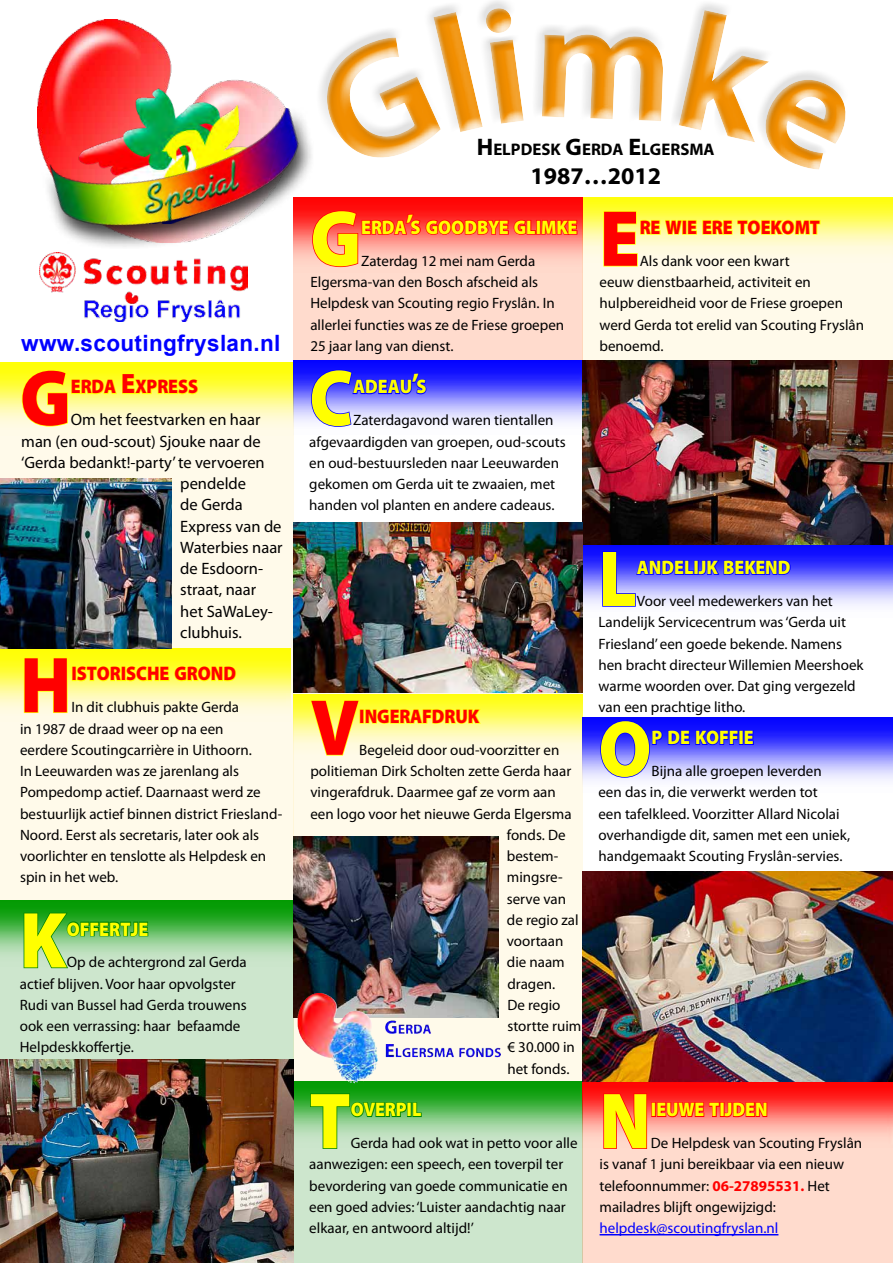
<style>
.page{position:relative;width:893px;height:1263px;background:#fff}
.page>*{position:absolute;margin:0;border:0;box-sizing:border-box;transform-origin:0 0}
.GeelTitel{font:900 80.1px "Myriad Pro";color:#f00;scale:.91 1}
.BlauwTitel{font:900 80.1px "Myriad Pro";color:#ff0;scale:.91 1}
.GroenTitel{font:900 80.1px "Myriad Pro";color:#ff0;scale:.91 1}
.RoodTitel{font:900 80.1px "Myriad Pro";color:#ff0;scale:.91 1}
.Kopje2_kopie{font:700 24px "Myriad Pro";color:#000}
.t1{font:700 22.5px "Arial";letter-spacing:.015em;color:#00f}
.GeelTitel-2{font:900 19.65px "Myriad Pro";color:#f00;scale:.91 1}
.RoodTitel-2{font:900 19.65px "Myriad Pro";color:#ff0;scale:.91 1}
.BlauwTitel-2{font:900 19.65px "Myriad Pro";color:#ff0;scale:.91 1}
.GroenTitel-2{font:900 19.65px "Myriad Pro";color:#ff0;scale:.91 1}
.Kopje2_kopie-2{font:700 16.8px "Myriad Pro";color:#000}
.Kolomtekst{font:16.5px "Myriad Pro";color:#000}
.Kolomtekst-2{font:15px/21.3px "Myriad Pro";color:#000}
.s1{font-size:28.05px}
.s2{font-size:24px}
.s3{font-weight:700;color:#f00}
.s4{color:#00f}
</style>
<div class="page">
<img style="left:61px;top:19px;width:102px;height:25px">
<img style="left:84px;top:302px;width:156px;height:20px">
<div style="left:583px;top:198px;width:310px;height:162px;background:#fffaea"></div>
<div style="left:293px;top:198px;width:290px;height:163px;background:#ffdbcd"></div>
<div style="left:0;top:903px;width:293px;height:360px;background:#cde6cd"></div>
<div style="left:293px;top:1083px;width:290px;height:180px;background:#cde6cd"></div>
<svg style="left:293px;top:759px;width:290px;height:322px;background:#f3f1e7"></svg>
<div style="left:0;top:364px;width:294px;height:537px;background:#fffaea"></div>
<div style="left:583px;top:1080px;width:310px;height:183px;background:#ffdbcd"></div>
<img style="left:583px;top:198px;width:310px;height:54px">
<img style="left:293px;top:522px;width:290px;height:237px">
<img style="left:0;top:361px;width:583px;height:74px">
<img style="left:0;top:648px;width:290px;height:62px">
<img style="left:0;top:901px;width:293px;height:54px">
<img style="left:293px;top:1081px;width:600px;height:66px">
<img style="left:331px;top:198px;width:252px;height:74px">
<img style="left:583px;top:718px;width:310px;height:63px">
<img style="left:583px;top:361px;width:310px;height:245px">
<svg style="left:23px;top:912px;width:126px;height:57px"></svg>
<svg style="left:309px;top:1093px;width:113px;height:56px"></svg>
<hr style="left:600px;top:1234px;width:178px;height:1px;background:#00f">
<svg style="left:603px;top:1093px;width:45px;height:56px"></svg>
<div style="left:651px;top:1102px;width:5px;height:15px;border:2px solid #f00"></div>
<svg style="left:656px;top:1081px;width:112px;height:60px;background:#fc5c56"></svg>
<svg style="left:331px;top:203px;width:247px;height:65px"></svg>
<svg style="left:603px;top:197px;width:218px;height:70px"></svg>
<svg style="left:309px;top:699px;width:173px;height:58px;background:#fffb84"></svg>
<svg style="left:21px;top:369px;width:178px;height:58px;background:#fffc6f"></svg>
<svg style="left:23px;top:657px;width:45px;height:57px;background:#fffc6a"></svg>
<div style="left:72px;top:666px;width:4px;height:15px;border:2px solid #ff0"></div>
<svg style="left:76px;top:662px;width:161px;height:23px;background:#fffd2d"></svg>
<svg style="left:310px;top:369px;width:117px;height:59px;background:#7e7eff"></svg>
<svg style="left:599px;top:720px;width:156px;height:58px;background:#6565ff"></svg>
<svg style="left:601px;top:550px;width:190px;height:57px;background:#7575ff"></svg>
<img style="left:37px;top:44px;width:294px;height:258px">
<img style="left:0;top:478px;width:172px;height:171px">
<img style="left:293px;top:837px;width:205px;height:180px">
<img style="left:583px;top:872px;width:310px;height:209px">
<img style="left:0;top:1059px;width:293px;height:204px">
<img style="left:298px;top:993px;width:45px;height:76px">
<svg style="left:311px;top:7px;width:213px;height:166px"></svg>
<svg style="left:540px;top:32px;width:123px;height:89px"></svg>
<svg style="left:677px;top:8px;width:169px;height:162px"></svg>
<p class="t1" style="left:21px;top:330px;width:261px">www.scoutingfryslan.nl</p>
<p class="GeelTitel" style="left:20px;top:345px;width:57px">G</p>
<p class="GeelTitel-2" style="left:71px;top:374px;width:141px">ERDA <span class="s1">E</span>XPRESS</p>
<p class="Kolomtekst" style="left:71px;top:409px;width:191px">Om het feestvarken en haar</p>
<p class="Kolomtekst" style="left:21px;top:431px;width:241px">man (en oud-scout) Sjouke naar de</p>
<p class="Kolomtekst" style="left:21px;top:452px;width:245px">‘Gerda bedankt!-party’ te vervoeren</p>
<p class="Kolomtekst" style="left:180px;top:473px;width:67px">pendelde</p>
<p class="Kolomtekst" style="left:180px;top:495px;width:64px">de Gerda</p>
<p class="Kolomtekst" style="left:180px;top:516px;width:103px">Express van de</p>
<p class="Kolomtekst" style="left:180px;top:537px;width:104px">Waterbies naar</p>
<p class="Kolomtekst" style="left:180px;top:558px;width:84px">de Esdoorn-</p>
<p class="Kolomtekst" style="left:180px;top:580px;width:77px">straat, naar</p>
<p class="Kolomtekst" style="left:180px;top:601px;width:94px">het SaWaLey-</p>
<p class="Kolomtekst" style="left:180px;top:622px;width:63px">clubhuis.</p>
<p class="GeelTitel" style="left:20px;top:632px;width:58px">H</p>
<p class="GeelTitel-2" style="left:71px;top:661px;width:182px">ISTORISCHE GROND</p>
<p class="Kolomtekst-2" style="left:20px;top:696px;width:264px;text-indent:51px">In dit clubhuis pakte Gerda<br>in 1987 de draad weer op na een<br>eerdere Scoutingcarrière in Uithoorn.<br>In Leeuwarden was ze jarenlang als Pompedomp actief. Daarnaast werd ze bestuurlijk actief binnen district Friesland-Noord. Eerst als secretaris, later ook als voorlichter en tenslotte als Helpdesk en spin in het web.</p>
<p class="GroenTitel" style="left:20px;top:887px;width:53px">K</p>
<p class="GroenTitel-2" style="left:67px;top:916px;width:91px">OFFERTJE</p>
<p class="Kolomtekst-2" style="left:20px;top:951px;width:228px;text-indent:47px">Op de achtergrond zal Gerda actief blijven. Voor haar opvolgster<br>Rudi van Bussel had Gerda trouwens ook een verrassing: haar befaamde<br>Helpdeskkoffertje.</p>
<p class="Kopje2_kopie-2" style="left:477px;top:139px;width:239px"><span class="s2">H</span>ELPDESK <span class="s2">G</span>ERDA <span class="s2">E</span>LGERSMA</p>
<p class="Kopje2_kopie" style="left:530px;top:160px;width:132px">1987…2012</p>
<p class="RoodTitel" style="left:310px;top:185px;width:57px">G</p>
<p class="RoodTitel-2" style="left:361px;top:214px;width:239px">ERDA<span class="s1">’</span>S GOODBYE GLIMKE</p>
<p class="Kolomtekst-2" style="left:310px;top:250px;width:255px;text-indent:51px">Zaterdag 12 mei nam Gerda Elgersma-van den Bosch afscheid als Helpdesk van Scouting regio Fryslân. In allerlei functies was ze de Friese groepen 25 jaar lang van dienst.</p>
<p class="BlauwTitel" style="left:309px;top:345px;width:45px">C</p>
<p class="BlauwTitel-2" style="left:353px;top:374px;width:82px">ADEAU<span class="s1">’</span>S</p>
<p class="Kolomtekst-2" style="left:309px;top:409px;width:258px;text-indent:44px">Zaterdagavond waren tientallen afgevaardigden van groepen, oud-scouts en oud-bestuursleden naar Leeuwarden gekomen om Gerda uit te zwaaien, met handen vol planten en andere cadeaus.</p>
<p class="GeelTitel" style="left:310px;top:674px;width:53px">V</p>
<p class="GeelTitel-2" style="left:359px;top:703px;width:132px">INGERAFDRUK</p>
<p class="Kolomtekst-2" style="left:359px;top:739px;width:202px">Begeleid door oud-voorzitter en</p>
<p class="Kolomtekst-2" style="left:310px;top:760px;width:262px">politieman Dirk Scholten zette Gerda haar</p>
<p class="Kolomtekst-2" style="left:310px;top:781px;width:247px">vingerafdruk. Daarmee gaf ze vorm aan</p>
<p class="Kolomtekst-2" style="left:310px;top:803px;width:263px">een logo voor het nieuwe Gerda Elgersma</p>
<p class="Kolomtekst-2" style="left:507px;top:824px;width:60px">fonds. De</p>
<p class="Kolomtekst-2" style="left:507px;top:845px;width:53px">bestem-</p>
<p class="Kolomtekst-2" style="left:507px;top:866px;width:57px">mingsre-</p>
<p class="Kolomtekst-2" style="left:507px;top:888px;width:61px">serve van</p>
<p class="Kolomtekst-2" style="left:507px;top:909px;width:73px">de regio zal</p>
<p class="Kolomtekst-2" style="left:507px;top:930px;width:58px">voortaan</p>
<p class="Kolomtekst-2" style="left:507px;top:951px;width:59px">die naam</p>
<p class="Kolomtekst-2" style="left:507px;top:973px;width:49px">dragen.</p>
<p class="Kolomtekst-2" style="left:507px;top:994px;width:55px">De regio</p>
<p class="Kolomtekst-2" style="left:507px;top:1015px;width:76px">stortte ruim</p>
<p class="Kolomtekst-2" style="left:507px;top:1036px;width:69px">€ 30.000 in</p>
<p class="Kolomtekst-2" style="left:507px;top:1058px;width:64px">het fonds.</p>
<p class="GroenTitel" style="left:309px;top:1068px;width:44px">T</p>
<p class="GroenTitel-2" style="left:351px;top:1096px;width:79px">OVERPIL</p>
<p class="Kolomtekst-2" style="left:309px;top:1132px;width:270px;text-indent:42px">Gerda had ook wat in petto voor alle aanwezigen: een speech, een toverpil ter bevordering van goede communicatie en een goed advies: ‘Luister aandachtig naar elkaar, en antwoord altijd!’</p>
<p class="GeelTitel" style="left:600px;top:185px;width:38px">E</p>
<p class="GeelTitel-2" style="left:640px;top:214px;width:200px">RE WIE ERE TOEKOMT</p>
<p class="Kolomtekst-2" style="left:640px;top:250px;width:151px">Als dank voor een kwart</p>
<p class="Kolomtekst-2" style="left:600px;top:271px;width:266px">eeuw dienstbaarheid, activiteit en hulpbereidheid voor de Friese groepen werd Gerda tot erelid van Scouting Fryslân benoemd.</p>
<p class="BlauwTitel" style="left:598px;top:525px;width:37px">L</p>
<p class="BlauwTitel-2" style="left:637px;top:554px;width:170px">ANDELIJK BEKEND</p>
<p class="Kolomtekst-2" style="left:598px;top:590px;width:267px;text-indent:38px">Voor veel medewerkers van het Landelijk Servicecentrum was ‘Gerda uit Friesland’ een goede bekende. Namens hen bracht directeur Willemien Meershoek warme woorden over. Dat ging vergezeld van een prachtige litho.</p>
<p class="BlauwTitel" style="left:598px;top:695px;width:54px">O</p>
<p class="BlauwTitel-2" style="left:652px;top:724px;width:114px">P DE KOFFIE</p>
<p class="Kolomtekst-2" style="left:598px;top:760px;width:253px;text-indent:53px">Bijna alle groepen leverden<br>een das in, die verwerkt werden tot<br>een tafelkleed. Voorzitter Allard Nicolai overhandigde dit, samen met een uniek, handgemaakt Scouting Fryslân-servies.</p>
<p class="RoodTitel" style="left:600px;top:1068px;width:58px">N</p>
<p class="RoodTitel-2" style="left:651px;top:1096px;width:127px">IEUWE TIJDEN</p>
<p class="Kolomtekst-2" style="left:600px;top:1132px;width:264px;text-indent:51px">De Helpdesk van Scouting Fryslân is vanaf 1 juni bereikbaar via een nieuw telefoonnummer: <span class="s3">06-27895531.</span> Het mailadres blijft ongewijzigd: <span class="s4">helpdesk@scoutingfryslan.nl</span></p>
</div>
